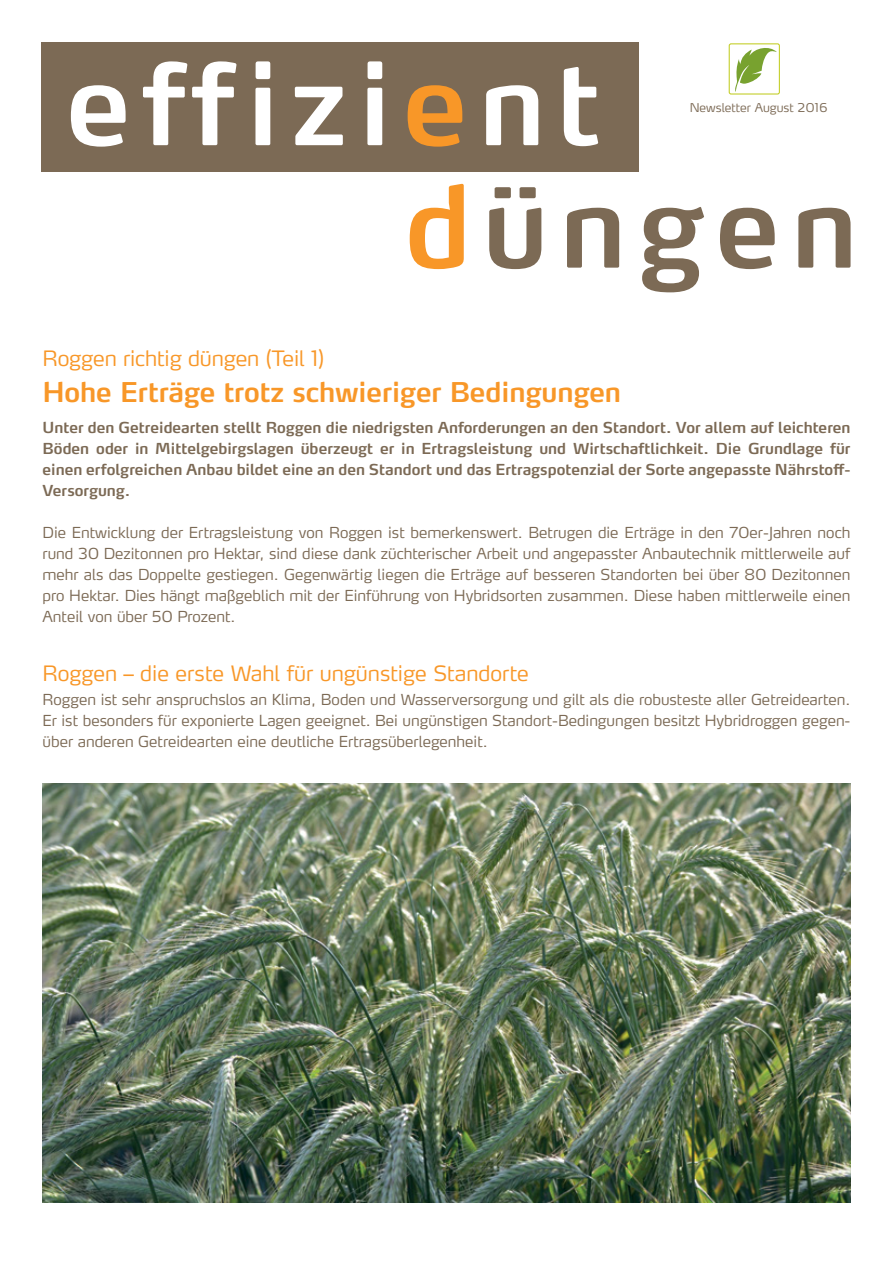
<style>
.page{position:relative;width:893px;height:1263px;background:#fff}
.page>*{position:absolute;margin:0;border:0;box-sizing:border-box;transform-origin:0 0}
.t1{font:600 27px "Yara Max LF";letter-spacing:-.005em;color:#f89728}
.t2{font:300 21px "Yara Max LF";color:#f89728}
.t3{font:300 15px/21px "Yara Max LF";color:#7c6a55;text-align:justify}
.t4{font:600 15px/21px "Yara Max LF";color:#7c6a55;text-align:justify}
.t5{font:300 12px "Yara Max LF";color:#7c6a55}
</style>
<div class="page">
<div style="left:41px;top:42px;width:598px;height:130px;background:#7c6a55"></div>
<svg style="left:71px;top:85px;width:55px;height:62px"></svg>
<svg style="left:143px;top:61px;width:93px;height:84px"></svg>
<svg style="left:255px;top:61px;width:15px;height:84px"></svg>
<svg style="left:295px;top:87px;width:48px;height:58px"></svg>
<svg style="left:367px;top:61px;width:15px;height:84px"></svg>
<svg style="left:408px;top:85px;width:54px;height:62px"></svg>
<svg style="left:486px;top:85px;width:52px;height:60px"></svg>
<svg style="left:564px;top:67px;width:34px;height:79px"></svg>
<svg style="left:410px;top:184px;width:54px;height:85px"></svg>
<svg style="left:489px;top:187px;width:52px;height:82px"></svg>
<svg style="left:567px;top:208px;width:52px;height:60px"></svg>
<svg style="left:642px;top:207px;width:62px;height:85px"></svg>
<svg style="left:720px;top:208px;width:55px;height:61px"></svg>
<svg style="left:798px;top:208px;width:52px;height:60px"></svg>
<svg style="left:735px;top:48px;width:42px;height:44px"></svg>
<div style="left:729px;top:43px;width:51px;height:52px;border:1px solid #c2cd23;border-radius:2px"></div>
<img style="left:43px;top:783px;width:807px;height:419px">
<p class="t5" style="left:690px;top:100px;width:139px">Newsletter August 2016</p>
<h2 class="t2" style="left:43px;top:345px;width:283px">Roggen richtig düngen (Teil 1)</h2>
<h1 class="t1" style="left:43px;top:375px;width:580px">Hohe Erträge trotz schwieriger Bedingungen</h1>
<p class="t4" style="left:43px;top:417px;width:809px">Unter den Getreidearten stellt Roggen die niedrigsten Anforderungen an den Standort. Vor allem auf leichteren Böden oder in Mittelgebirgslagen überzeugt er in Ertragsleistung und Wirtschaftlichkeit. Die Grundlage für einen erfolgreichen Anbau bildet eine an den Standort und das Ertragspotenzial der Sorte angepasste Nährstoff-Versorgung.</p>
<p class="t3" style="left:43px;top:522px;width:809px">Die Entwicklung der Ertragsleistung von Roggen ist bemerkenswert. Betrugen die Erträge in den 70er-Jahren noch rund 30 Dezitonnen pro Hektar, sind diese dank züchterischer Arbeit und angepasster Anbautechnik mittlerweile auf mehr als das Doppelte gestiegen. Gegenwärtig liegen die Erträge auf besseren Standorten bei über 80 Dezitonnen pro Hektar. Dies hängt maßgeblich mit der Einführung von Hybridsorten zusammen. Diese haben mittlerweile einen Anteil von über 50 Prozent.</p>
<h2 class="t2" style="left:43px;top:660px;width:488px">Roggen – die erste Wahl für ungünstige Standorte</h2>
<p class="t3" style="left:43px;top:689px;width:809px">Roggen ist sehr anspruchslos an Klima, Boden und Wasserversorgung und gilt als die robusteste aller Getreidearten.<br>Er ist besonders für exponierte Lagen geeignet. Bei ungünstigen Standort-Bedingungen besitzt Hybridroggen gegen&shy;über anderen Getreidearten eine deutliche Ertragsüberlegenheit.</p>
</div>
